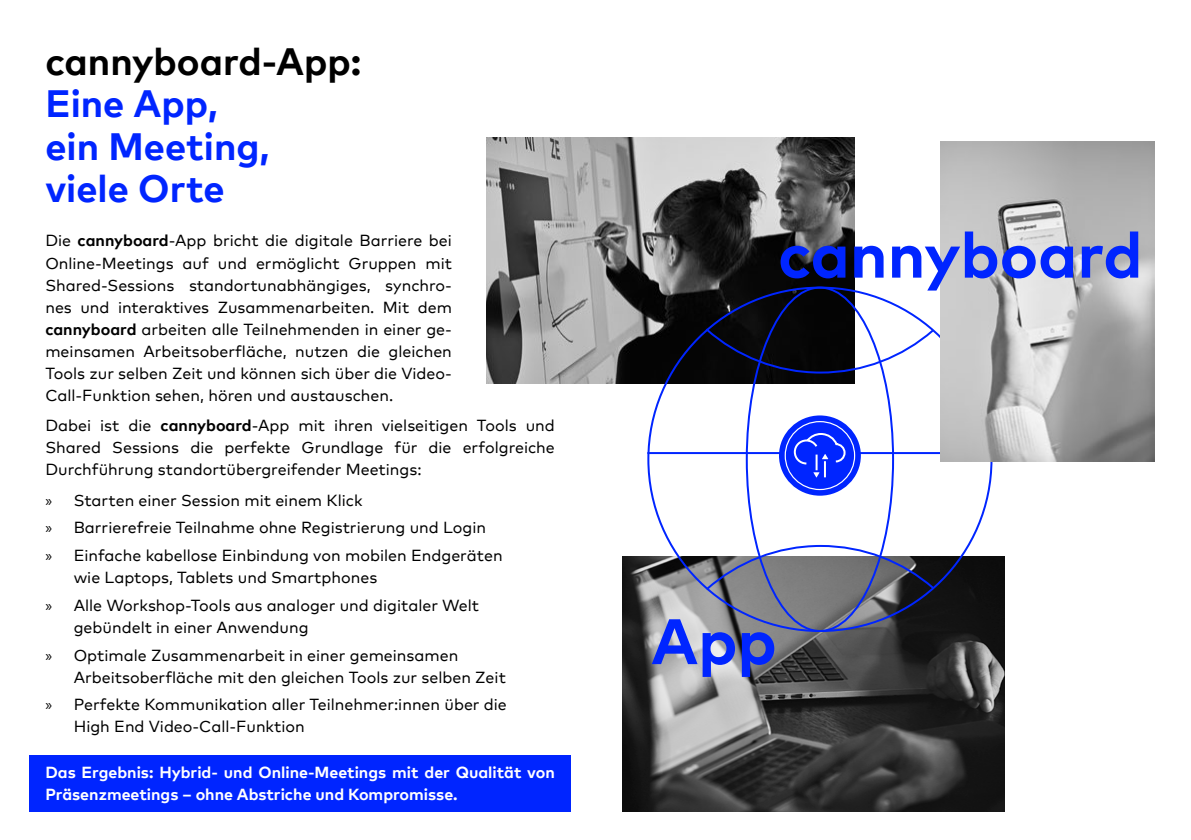
<style>
.page{position:relative;width:1191px;height:840px;background:#fff}
.page>*{position:absolute;margin:0;border:0;box-sizing:border-box;transform-origin:0 0}
.t1{font:700 64px "Mark Pro";color:#0025ff}
.t2{font:700 38px/42px "Mark Pro";color:#0025ff}
.t3{font:700 38px "Mark Pro";color:#000}
.t4{font:16px/22px "Mark Pro";color:#000}
.t5{font:700 16px/22px "Mark Pro";color:#fff}
.s1{font-weight:700}
.s2{font-family:"Myriad Pro"}
</style>
<div class="page">
<div style="left:29px;top:754px;width:541px;height:57px;background:#0025ff"></div>
<img style="left:622px;top:556px;width:383px;height:255px">
<img style="left:486px;top:137px;width:368px;height:246px">
<svg style="left:703px;top:325px;width:232px;height:49px"></svg>
<svg style="left:704px;top:543px;width:232px;height:50px"></svg>
<hr style="left:647px;top:452px;width:344px;height:2px;background:#0025ff">
<img style="left:941px;top:141px;width:213px;height:320px">
<svg style="left:779px;top:415px;width:82px;height:80px;background:#1638ff"></svg>
<svg style="left:793px;top:432px;width:53px;height:51px;background:#2040ff"></svg>
<div style="left:784px;top:421px;width:71px;height:69px;border:1px solid #fff;border-radius:50%"></div>
<h2 class="t3" style="left:45px;top:33px;width:317px">cannyboard-App:</h2>
<h2 class="t2" style="left:45px;top:80px;width:226px">Eine App, ein Meeting, viele Orte</h2>
<p class="t4" style="left:45px;top:228px;width:408px;text-align:justify">Die <span class="s1">cannyboard</span>-App bricht die digitale Barriere bei Online-Meetings auf und ermöglicht Gruppen mit Shared-Sessions standortunabhängiges, synchro&shy;nes und interaktives Zusammenarbeiten. Mit dem <span class="s1">cannyboard</span> arbeiten alle Teilnehmenden in einer ge&shy;meinsamen Arbeitsoberfläche, nutzen die gleichen Tools zur selben Zeit und können sich über die Video-Call-Funktion sehen, hören und austauschen.</p>
<p class="t4" style="left:45px;top:413px;width:511px;text-align:justify">Dabei ist die <span class="s1">cannyboard</span>-App mit ihren vielseitigen Tools und Shared Sessions die perfekte Grundlage für die erfolgreiche Durchführung standortübergreifender Meetings:</p>
<p class="t4" style="left:45px;top:484px;width:459px;line-height:27.6px"><span class="s2">»</span> Starten einer Session mit einem Klick<br><span class="s2">»</span> Barrierefreie Teilnahme ohne Registrierung und Login<br><span class="s2">»</span> Einfache kabellose Einbindung von mobilen Endgeräten</p>
<p class="t4" style="left:45px;top:562px;width:435px;line-height:27.6px;text-indent:28px">wie Laptops, Tablets und Smartphones<br><span class="s2">»</span> Alle Workshop-Tools aus analoger und digitaler Welt</p>
<p class="t4" style="left:45px;top:611px;width:414px;line-height:27.6px;text-indent:28px">gebündelt in einer Anwendung<br><span class="s2">»</span> Optimale Zusammenarbeit in einer gemeinsamen</p>
<p class="t4" style="left:45px;top:661px;width:463px;line-height:27.6px;text-align:right">Arbeitsoberfläche mit den gleichen Tools zur selben Zeit<br><span class="s2">»</span> Perfekte Kommunikation aller Teilnehmer:innen über die</p>
<p class="t4" style="left:74px;top:714px;width:232px">High End Video-Call-Funktion</p>
<p class="t5" style="left:45px;top:759px;width:511px">Das Ergebnis: Hybrid- und Online-Meetings mit der Qualität von<br>Präsenzmeetings – ohne Abstriche und Kompromisse.</p>
<h1 class="t1" style="left:778px;top:206px;width:366px">cannyboard</h1>
<h1 class="t1" style="left:651px;top:592px;width:127px">App</h1>
</div>
